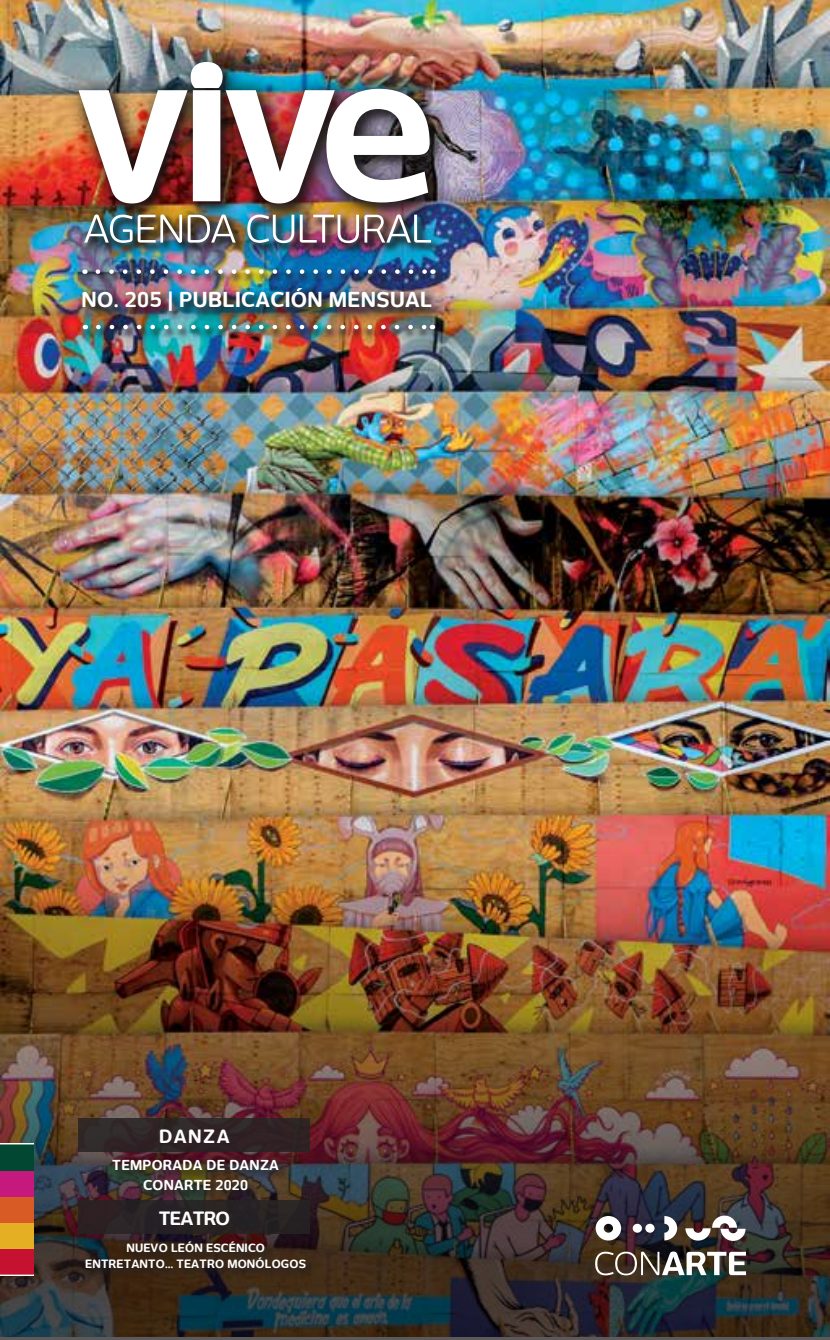
<style>
.page{position:relative;width:830px;height:1340px;background:#fff}
.page>*{position:absolute;margin:0;border:0;box-sizing:border-box;transform-origin:0 0}
.t1{font:700 20.25px "New June";letter-spacing:.02em;color:#fff}
.t2{font:700 18px "New June";letter-spacing:-.04em;color:#fff}
.t3{font:700 13.5px/20.2px "New June";letter-spacing:.02em;color:#fff;text-align:center}
.t4{font:700 11.25px/15.8px "New June";letter-spacing:.015em;color:#fff;text-align:center}
</style>
<div class="page">
<img style="left:0;top:0;width:829px;height:829px">
<img style="left:0;top:829px;width:829px;height:510px">
<div style="left:83px;top:1239px;width:234px;height:39px;background:#231f20;opacity:.43"></div>
<div style="left:110px;top:1157px;width:180px;height:44px;background:#231f20;opacity:.43"></div>
<div style="left:78px;top:1200px;width:232px;height:34px;background:#262324"></div>
<div style="left:78px;top:1118px;width:232px;height:34px;background:#2f2325"></div>
<svg style="left:664px;top:1215px;width:13px;height:25px"></svg>
<svg style="left:685px;top:1215px;width:60px;height:25px"></svg>
<svg style="left:595px;top:1215px;width:25px;height:25px"></svg>
<svg style="left:632px;top:1223px;width:22px;height:9px"></svg>
<svg style="left:595px;top:1251px;width:150px;height:24px"></svg>
<img style="left:64px;top:46px;width:394px;height:308px">
<img style="left:82px;top:212px;width:360px;height:42px">
<img style="left:84px;top:215px;width:347px;height:28px">
<div style="left:77px;top:60px;width:363px;height:155px;background:#231f20;opacity:.57"></div>
<img style="left:78px;top:62px;width:351px;height:141px">
<img style="left:81px;top:322px;width:364px;height:18px">
<svg style="left:98px;top:325px;width:327px;height:4px"></svg>
<img style="left:80px;top:267px;width:365px;height:18px">
<img style="left:98px;top:269px;width:327px;height:5px">
<div style="left:80px;top:287px;width:362px;height:35px;background:#231f20;opacity:.73"></div>
<svg style="left:0;top:1143px;width:33px;height:132px;background:#a84e3d"></svg>
<h1 class="t1" style="left:81px;top:288px;width:352px">NO. 205 | PUBLICACIÓN MENSUAL</h1>
<h2 class="t2" style="left:159px;top:1125px;width:72px">DANZA</h2>
<p class="t3" style="left:112px;top:1154px;width:168px">TEMPORADA DE DANZA<br>CONARTE 2020</p>
<h2 class="t2" style="left:159px;top:1207px;width:73px">TEATRO</h2>
<p class="t4" style="left:85px;top:1239px;width:222px">NUEVO LEÓN ESCÉNICO<br>ENTRETANTO… TEATRO MONÓLOGOS</p>
</div>
